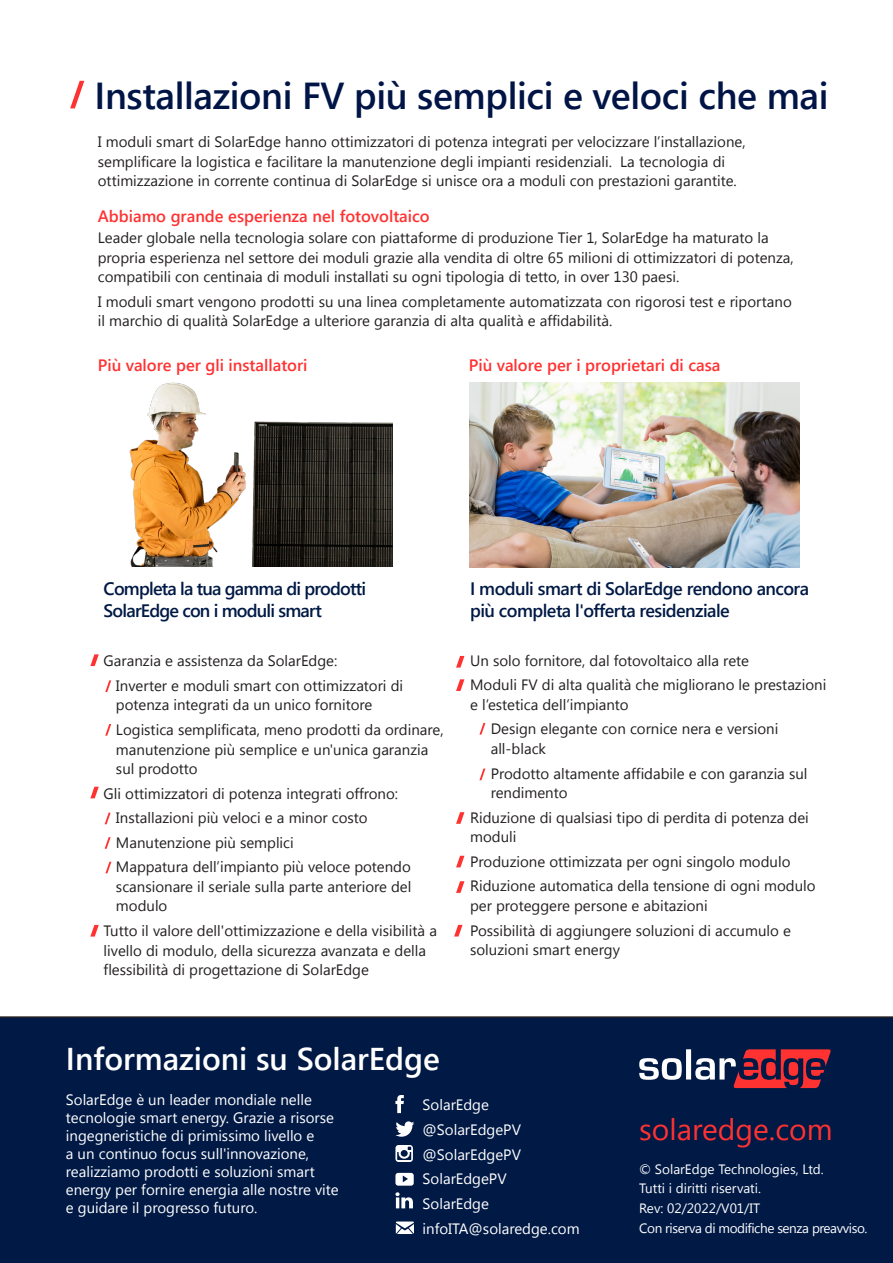
<style>
.page{position:relative;width:893px;height:1263px;background:#fff}
.page>*{position:absolute;margin:0;border:0;box-sizing:border-box;transform-origin:0 0}
.slesh_title{font:600 37.5px "Segoe UI";letter-spacing:-.01em;color:#001446}
.t1{font:600 31.5px "Segoe UI";color:#fff}
.t2{font:30px "Segoe UI";color:#ff3232}
.Body_N{font:600 18px/22.5px "Segoe UI";letter-spacing:-.03em;color:#001945}
.red_title_n{font:600 16.5px "Segoe UI";color:#ff3232}
.Body_N-2{font:15px/19.5px "Segoe UI";color:#231f20}
.Body{font:15px/18px "Segoe UI";color:#fff}
.Body-2{font:13.5px/19.5px "Segoe UI";color:#fff}
.Body-3{font:13.5px "Segoe UI";letter-spacing:-.03em;color:#fff}
</style>
<div class="page">
<img style="left:129px;top:382px;width:263px;height:184px">
<img style="left:470px;top:383px;width:329px;height:185px">
<svg style="left:70px;top:81px;width:14px;height:27px"></svg>
<div style="left:0;top:1016px;width:893px;height:247px;background:#001945"></div>
<svg style="left:639px;top:1049px;width:192px;height:39px;background:#6d425b"></svg>
<svg style="left:105px;top:680px;width:6px;height:12px"></svg>
<svg style="left:105px;top:724px;width:6px;height:12px"></svg>
<svg style="left:479px;top:723px;width:6px;height:12px"></svg>
<svg style="left:479px;top:768px;width:6px;height:12px"></svg>
<svg style="left:90px;top:787px;width:9px;height:11px"></svg>
<svg style="left:90px;top:925px;width:9px;height:11px"></svg>
<svg style="left:456px;top:656px;width:8px;height:12px"></svg>
<svg style="left:456px;top:679px;width:8px;height:12px"></svg>
<svg style="left:456px;top:856px;width:8px;height:11px"></svg>
<svg style="left:456px;top:812px;width:8px;height:12px"></svg>
<svg style="left:456px;top:881px;width:8px;height:12px"></svg>
<svg style="left:395px;top:1145px;width:18px;height:17px"></svg>
<svg style="left:395px;top:1192px;width:18px;height:16px"></svg>
<svg style="left:395px;top:1095px;width:9px;height:18px"></svg>
<svg style="left:395px;top:1121px;width:19px;height:16px"></svg>
<svg style="left:395px;top:1173px;width:19px;height:13px"></svg>
<svg style="left:396px;top:1221px;width:18px;height:13px"></svg>
<svg style="left:105px;top:813px;width:6px;height:11px"></svg>
<svg style="left:105px;top:837px;width:6px;height:12px"></svg>
<svg style="left:105px;top:862px;width:6px;height:11px"></svg>
<svg style="left:454px;top:925px;width:8px;height:11px"></svg>
<svg style="left:90px;top:654px;width:9px;height:12px"></svg>
<p class="slesh_title" style="left:95px;top:66px;width:735px">Installazioni FV più semplici e veloci che mai</p>
<p class="Body_N-2" style="left:98px;top:131px;width:649px">I moduli smart di SolarEdge hanno ottimizzatori di potenza integrati per velocizzare l’installazione, semplificare la logistica e facilitare la manutenzione degli impianti residenziali. La tecnologia di ottimizzazione in corrente continua di SolarEdge si unisce ora a moduli con prestazioni garantite.</p>
<p class="red_title_n" style="left:98px;top:203px;width:334px">Abbiamo grande esperienza nel fotovoltaico</p>
<p class="Body_N-2" style="left:98px;top:228px;width:697px">Leader globale nella tecnologia solare con piattaforme di produzione Tier 1, SolarEdge ha maturato la propria esperienza nel settore dei moduli grazie alla vendita di oltre 65 milioni di ottimizzatori di potenza, compatibili con centinaia di moduli installati su ogni tipologia di tetto, in over 130 paesi.</p>
<p class="Body_N-2" style="left:98px;top:291px;width:695px">I moduli smart vengono prodotti su una linea completamente automatizzata con rigorosi test e riportano il marchio di qualità SolarEdge a ulteriore garanzia di alta qualità e affidabilità.</p>
<p class="red_title_n" style="left:98px;top:352px;width:211px">Più valore per gli installatori</p>
<p class="red_title_n" style="left:469px;top:352px;width:253px">Più valore per i proprietari di casa</p>
<p class="Body_N" style="left:104px;top:577px;width:264px">Completa la tua gamma di prodotti<br>SolarEdge con i moduli smart</p>
<p class="Body_N-2" style="left:104px;top:651px;width:235px">Garanzia e assistenza da SolarEdge:</p>
<p class="Body_N-2" style="left:116px;top:675px;width:289px">Inverter e moduli smart con ottimizzatori di potenza integrati da un unico fornitore</p>
<p class="Body_N-2" style="left:116px;top:719px;width:329px">Logistica semplificata, meno prodotti da ordinare, manutenzione più semplice e un'unica garanzia sul prodotto</p>
<p class="Body_N-2" style="left:104px;top:783px;width:296px">Gli ottimizzatori di potenza integrati offrono:</p>
<p class="Body_N-2" style="left:116px;top:807px;width:253px">Installazioni più veloci e a minor costo</p>
<p class="Body_N-2" style="left:116px;top:832px;width:179px">Manutenzione più semplici</p>
<p class="Body_N-2" style="left:116px;top:857px;width:297px;text-align:justify">Mappatura dell’impianto più veloce potendo scansionare il seriale sulla parte anteriore del modulo</p>
<p class="Body_N-2" style="left:104px;top:920px;width:335px">Tutto il valore dell'ottimizzazione e della visibilità a livello di modulo, della sicurezza avanzata e della flessibilità di progettazione di SolarEdge</p>
<p class="Body_N" style="left:470px;top:577px;width:340px">I moduli smart di SolarEdge rendono ancora più completa l'offerta residenziale</p>
<p class="Body_N-2" style="left:470px;top:650px;width:280px">Un solo fornitore, dal fotovoltaico alla rete</p>
<p class="Body_N-2" style="left:470px;top:675px;width:358px">Moduli FV di alta qualità che migliorano le prestazioni e l’estetica dell’impianto</p>
<p class="Body_N-2" style="left:491px;top:719px;width:289px">Design elegante con cornice nera e versioni all-black</p>
<p class="Body_N-2" style="left:491px;top:763px;width:318px">Prodotto altamente affidabile e con garanzia sul rendimento</p>
<p class="Body_N-2" style="left:470px;top:807px;width:340px">Riduzione di qualsiasi tipo di perdita di potenza dei moduli</p>
<p class="Body_N-2" style="left:470px;top:851px;width:322px">Produzione ottimizzata per ogni singolo modulo</p>
<p class="Body_N-2" style="left:470px;top:876px;width:347px">Riduzione automatica della tensione di ogni modulo per proteggere persone e abitazioni</p>
<p class="Body_N-2" style="left:470px;top:920px;width:322px">Possibilità di aggiungere soluzioni di accumulo e soluzioni smart energy</p>
<p class="t1" style="left:66px;top:1033px;width:376px">Informazioni su SolarEdge</p>
<p class="Body" style="left:66px;top:1090px;width:274px">SolarEdge è un leader mondiale nelle tecnologie smart energy. Grazie a risorse ingegneristiche di primissimo livello e<br>a un continuo focus sull'innovazione, realizziamo prodotti e soluzioni smart energy per fornire energia alle nostre vite e guidare il progresso futuro.</p>
<p class="Body" style="left:423px;top:1095px;width:68px">SolarEdge</p>
<p class="Body" style="left:423px;top:1120px;width:100px">@SolarEdgePV</p>
<p class="Body" style="left:423px;top:1145px;width:100px">@SolarEdgePV</p>
<p class="Body" style="left:423px;top:1169px;width:86px">SolarEdgePV</p>
<p class="Body" style="left:423px;top:1194px;width:68px">SolarEdge</p>
<p class="Body" style="left:423px;top:1218px;width:159px">infoITA@solaredge.com</p>
<p class="t2" style="left:639px;top:1109px;width:195px">solaredge.com</p>
<p class="Body-2" style="left:639px;top:1159px;width:186px">© SolarEdge Technologies, Ltd.<br>Tutti i diritti riservati.<br>Rev: 02/2022/V01/IT</p>
<p class="Body-3" style="left:639px;top:1219px;width:230px">Con riserva di modifiche senza preavviso.</p>
</div>
